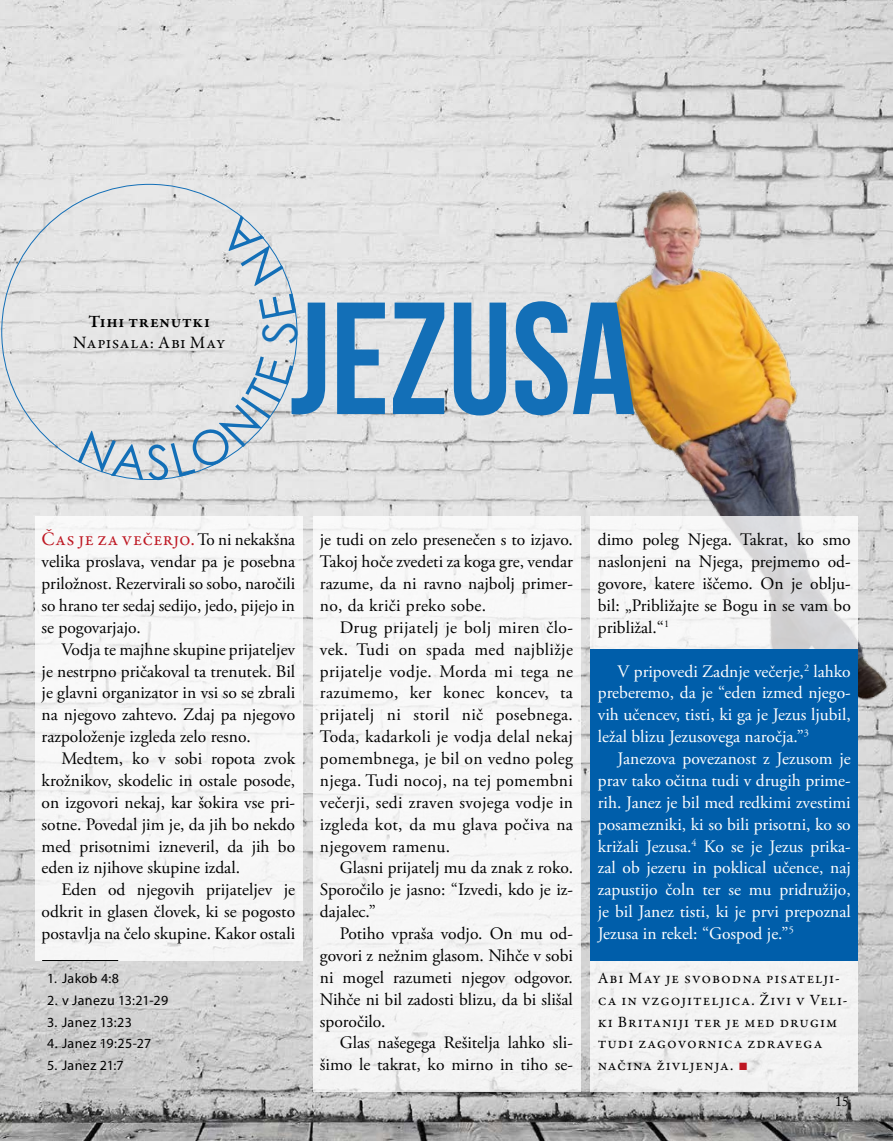
<style>
.page{position:relative;width:893px;height:1141px;background:#fff}
.page>*{position:absolute;margin:0;border:0;box-sizing:border-box;transform-origin:0 0}
.t1{font:159.25px "Bebas Neue";color:#136fb7}
.t2{font:19.25px "Garamond Premr Pro";letter-spacing:.02em;color:#be1823}
.t3{font:17.5px/21.9px "Adobe Garamond Pro";color:#000;text-align:justify}
.t4{font:17.5px/21.9px "Adobe Garamond Pro";color:#fff;text-align:justify}
.t5{font:17.5px "Garamond Premr Pro";letter-spacing:.02em;color:#000}
.t6{font:600 17.5px "Garamond Premr Pro";letter-spacing:.035em;color:#000}
.t7{font:15.75px/21.9px "Garamond Premr Pro";letter-spacing:.06em;color:#000}
.t8{font:14px "Myriad Pro";letter-spacing:.025em;color:#000}
.t9{font:14px "Adobe Caslon Pro";color:#000}
.s1{font-family:"Adobe Garamond Pro";font-size:17.5px;color:#000}
.s2{font-family:"Arial";color:#be1622}
</style>
<div class="page">
<img style="left:0;top:0;width:893px;height:1141px">
<img style="left:594px;top:125px;width:299px;height:626px">
<div style="left:313px;top:516px;width:267px;height:575px;background:#f7f7f7"></div>
<div style="left:35px;top:516px;width:268px;height:445px;background:#f8f8f8"></div>
<svg style="left:590px;top:516px;width:268px;height:575px;fill:#f4f4f4"></svg>
<div style="left:590px;top:650px;width:268px;height:311px;background:#005eaa"></div>
<hr style="left:42px;top:960px;width:76px;height:1px;background:#010202">
<svg style="left:78px;top:356px;width:215px;height:125px;background:#dedfe0"></svg>
<svg style="left:259px;top:293px;width:39px;height:51px;background:#dee0e2"></svg>
<svg style="left:217px;top:215px;width:67px;height:71px;background:#dfe1e2"></svg>
<p class="t6" style="left:88px;top:310px;width:123px">Tihi trenutki</p>
<p class="t5" style="left:73px;top:332px;width:154px">Napisala: Abi May</p>
<h1 class="t1" style="left:290px;top:272px;width:348px">JEZUSA</h1>
<p class="t2" style="left:42px;top:528px;width:255px">Čas je za večerjo. <span class="s1">To ni nekakšna</span></p>
<p class="t3" style="left:42px;top:551px;width:255px">velika proslava, vendar pa je posebna priložnost. Rezervirali so sobo, naročili so hrano ter sedaj sedijo, jedo, pijejo in se pogovarjajo.</p>
<p class="t3" style="left:42px;top:639px;width:255px;text-indent:20px">Vodja te majhne skupine prijateljev je nestrpno pričakoval ta trenutek. Bil je glavni organizator in vsi so se zbrali na njegovo zahtevo. Zdaj pa njegovo razpoloženje izgleda zelo resno.</p>
<p class="t3" style="left:42px;top:748px;width:255px;text-indent:20px">Medtem, ko v sobi ropota zvok krožnikov, skodelic in ostale posode, on izgovori nekaj, kar šokira vse pri&shy;sotne. Povedal jim je, da jih bo nekdo med prisotnimi izneveril, da jih bo eden iz njihove skupine izdal.</p>
<p class="t3" style="left:42px;top:879px;width:255px;text-indent:20px">Eden od njegovih prijateljev je odkrit in glasen človek, ki se pogosto postavlja na čelo skupine. Kakor ostali</p>
<p class="t8" style="left:47px;top:969px;width:73px">1. Jakob 4:8</p>
<p class="t8" style="left:47px;top:991px;width:123px">2. v Janezu 13:21-29</p>
<p class="t8" style="left:47px;top:1013px;width:86px">3. Janez 13:23</p>
<p class="t8" style="left:47px;top:1035px;width:106px">4. Janez 19:25-27</p>
<p class="t8" style="left:47px;top:1057px;width:78px">5. Janez 21:7</p>
<p class="t3" style="left:320px;top:529px;width:255px">je tudi on zelo presenečen s to izjavo.<br>Takoj hoče zvedeti za koga gre, vendar razume, da ni ravno najbolj primer&shy;no, da kriči preko sobe.</p>
<p class="t3" style="left:320px;top:617px;width:255px;text-indent:20px">Drug prijatelj je bolj miren člo&shy;vek. Tudi on spada med najbližje prijatelje vodje. Morda mi tega ne razumemo, ker konec koncev, ta prijatelj ni storil nič posebnega.<br>Toda, kadarkoli je vodja delal nekaj pomembnega, je bil on vedno poleg njega. Tudi nocoj, na tej pomembni večerji, sedi zraven svojega vodje in izgleda kot, da mu glava počiva na njegovem ramenu.</p>
<p class="t3" style="left:320px;top:858px;width:255px;text-indent:20px">Glasni prijatelj mu da znak z roko.<br>Sporočilo je jasno: “Izvedi, kdo je iz&shy;dajalec.”</p>
<p class="t3" style="left:320px;top:923px;width:255px;text-indent:20px">Potiho vpraša vodjo. On mu od&shy;govori z nežnim glasom. Nihče v sobi ni mogel razumeti njegov odgovor.<br>Nihče ni bil zadosti blizu, da bi slišal sporočilo.</p>
<p class="t3" style="left:320px;top:1033px;width:255px;text-align:right">Glas našegega Rešitelja lahko sli&shy;šimo le takrat, ko mirno in tiho se-</p>
<p class="t3" style="left:598px;top:529px;width:255px">dimo poleg Njega. Takrat, ko smo naslonjeni na Njega, prejmemo od&shy;govore, katere iščemo. On je oblju&shy;bil: „Približajte se Bogu in se vam bo približal.“<sup>1</sup></p>
<p class="t4" style="left:598px;top:661px;width:254px;text-indent:20px">V pripovedi Zadnje večerje,<sup>2</sup> lahko preberemo, da je “eden izmed njego&shy;vih učencev, tisti, ki ga je Jezus ljubil, ležal blizu Jezusovega naročja.”<sup>3</sup></p>
<p class="t4" style="left:598px;top:748px;width:255px;text-indent:20px">Janezova povezanost z Jezusom je prav tako očitna tudi v drugih prime&shy;rih. Janez je bil med redkimi zvestimi posamezniki, ki so bili prisotni, ko so križali Jezusa.<sup>4</sup> Ko se je Jezus prika&shy;zal ob jezeru in poklical učence, naj zapustijo čoln ter se mu pridružijo, je bil Janez tisti, ki je prvi prepoznal Jezusa in rekel: “Gospod je.”<sup>5</sup></p>
<p class="t7" style="left:598px;top:967px;width:251px">Abi May je svobodna pisatelji&shy;ca in vzgojiteljica. Živi v Veli&shy;ki Britaniji ter je med drugim tudi zagovornica zdravega načina življenja. <span class="s2">■</span></p>
<p class="t9" style="left:835px;top:1093px;width:15px">15</p>
</div>
